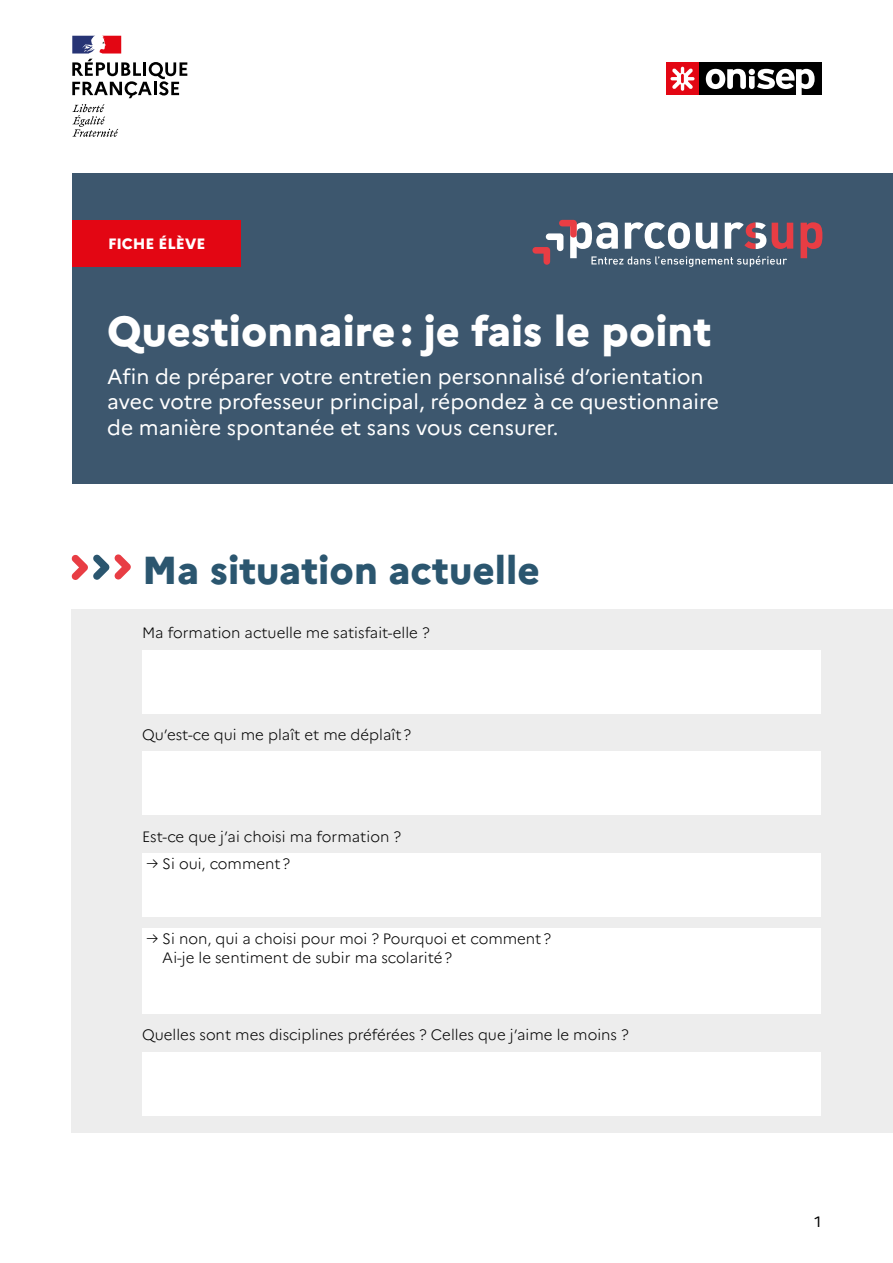
<style>
.page{position:relative;width:893px;height:1263px;background:#fff}
.page>*{position:absolute;margin:0;border:0;box-sizing:border-box;transform-origin:0 0}
.t1{font:800 42px "Marianne";color:#fff}
.t2{font:800 39px "Marianne";color:#2b566f}
.t3{font:21px/25.2px "Marianne";color:#fff}
.t4{font:300 15px/18.8px "Marianne";color:#000}
.t5{font:800 15px "Marianne";color:#fff}
.t6{font:15px "Marianne";color:#000}
</style>
<div class="page">
<div style="left:72px;top:173px;width:821px;height:310px;background:#3d576e"></div>
<div style="left:72px;top:220px;width:169px;height:47px;background:#e30613"></div>
<svg style="left:801px;top:222px;width:21px;height:36px"></svg>
<svg style="left:532px;top:220px;width:261px;height:47px"></svg>
<div style="left:699px;top:62px;width:122px;height:33px;background:#000"></div>
<svg style="left:706px;top:69px;width:109px;height:26px"></svg>
<div style="left:666px;top:62px;width:33px;height:33px;background:#e30613"></div>
<svg style="left:670px;top:67px;width:24px;height:24px"></svg>
<svg style="left:72px;top:104px;width:46px;height:33px"></svg>
<svg style="left:72px;top:36px;width:115px;height:62px"></svg>
<div style="left:72px;top:609px;width:821px;height:524px;background:#ededed"></div>
<div style="left:142px;top:650px;width:678px;height:63px;background:#fff"></div>
<div style="left:142px;top:751px;width:678px;height:64px;background:#fff"></div>
<div style="left:142px;top:853px;width:678px;height:64px;background:#fff"></div>
<div style="left:142px;top:929px;width:678px;height:85px;background:#fff"></div>
<div style="left:142px;top:1052px;width:678px;height:63px;background:#fff"></div>
<svg style="left:71px;top:554px;width:60px;height:26px"></svg>
<p class="t5" style="left:108px;top:234px;width:99px">FICHE ÉLÈVE</p>
<h1 class="t1" style="left:107px;top:306px;width:606px">Questionnaire: je fais le point</h1>
<h3 class="t3" style="left:107px;top:364px;width:613px">Afin de préparer votre entretien personnalisé d’orientation avec votre professeur principal, répondez à ce questionnaire de manière spontanée et sans vous censurer.</h3>
<h2 class="t2" style="left:142px;top:546px;width:399px">Ma situation actuelle</h2>
<p class="t4" style="left:142px;top:623px;width:289px">Ma formation actuelle me satisfait-elle ?</p>
<p class="t4" style="left:142px;top:725px;width:270px">Qu’est-ce qui me plaît et me déplaît?</p>
<p class="t4" style="left:142px;top:827px;width:260px">Est-ce que j’ai choisi ma formation ?</p>
<p class="t4" style="left:146px;top:854px;width:145px">→ Si oui, comment?</p>
<p class="t4" style="left:162px;top:929px;width:390px;text-indent:-16px">→ Si non, qui a choisi pour moi ? Pourquoi et comment?<br>Ai-je le sentiment de subir ma scolarité?</p>
<p class="t4" style="left:142px;top:1025px;width:488px">Quelles sont mes disciplines préférées ? Celles que j’aime le moins ?</p>
<p class="t6" style="left:815px;top:1213px;width:8px">1</p>
</div>
